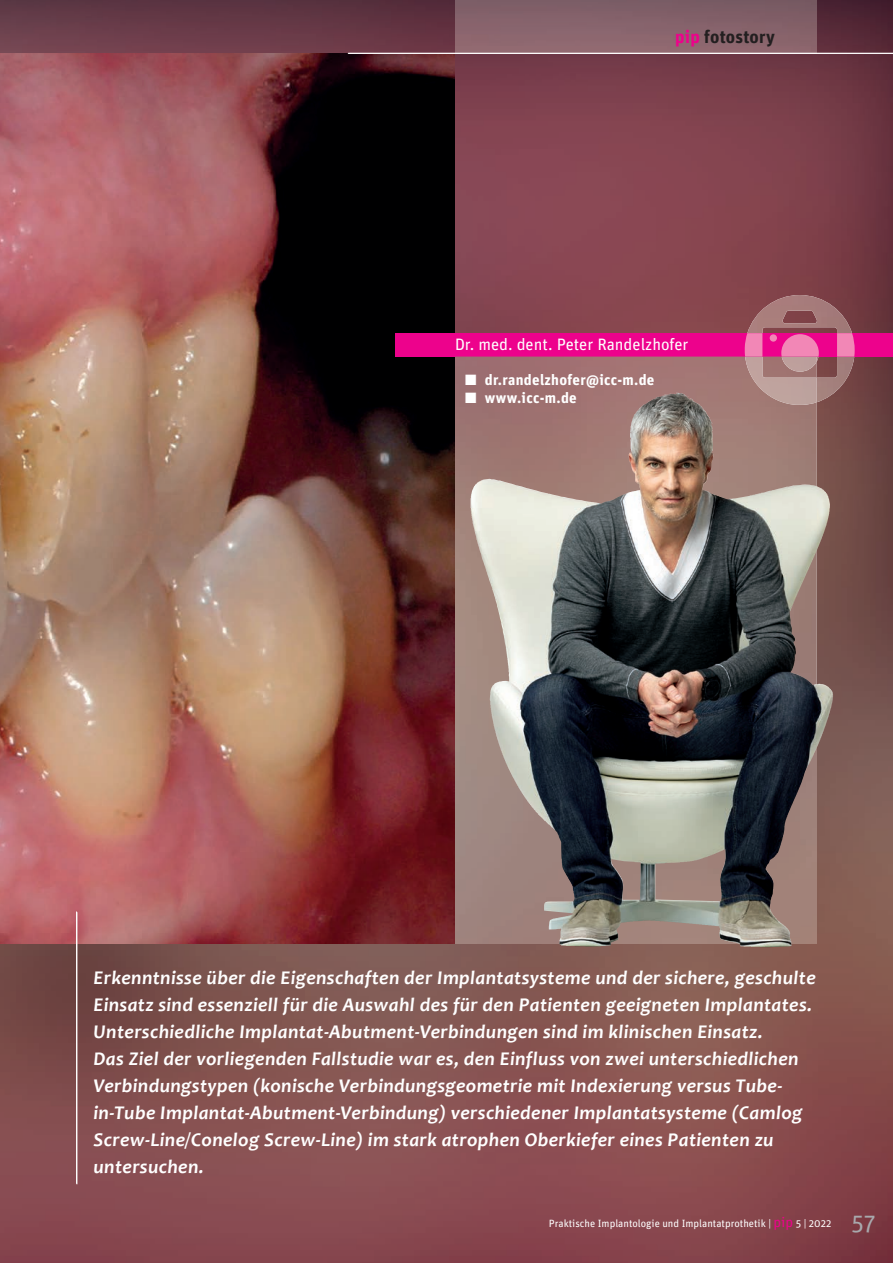
<style>
.page{position:relative;width:893px;height:1263px;background:#fff}
.page>*{position:absolute;margin:0;border:0;box-sizing:border-box;transform-origin:0 0}
.t1{font:24px "Unit OT";color:#a8a9ad}
.t2{font:italic 700 19.5px/27px "Candara";letter-spacing:.02em;color:#fff}
.t3{font:700 18px "Unit OT";letter-spacing:.01em;color:#231f20}
.t4{font:16.5px "Unit OT";color:#fff}
.t5{font:700 15px "Unit OT";letter-spacing:.02em;color:#fff}
.t6{font:10.5px "Unit OT";color:#fff}
.s1{color:#ed028c}
.s2{font-size:14.25px;color:#ed028c}
</style>
<div class="page">
<img style="left:0;top:0;width:893px;height:1263px">
<img style="left:0;top:53px;width:454px;height:890px">
<div style="left:395px;top:333px;width:498px;height:24px;background:#ed028c"></div>
<img style="left:455px;top:357px;width:361px;height:586px">
<img style="left:475px;top:393px;width:202px;height:111px">
<img style="left:747px;top:295px;width:107px;height:107px">
<svg style="left:745px;top:333px;width:110px;height:29px"></svg>
<img style="left:745px;top:357px;width:71px;height:48px">
<hr style="left:76px;top:911px;width:1px;height:273px;background:#fff">
<hr style="left:77px;top:912px;width:1px;height:272px;background:#fff">
<img style="left:455px;top:0;width:361px;height:53px">
<hr style="left:348px;top:53px;width:545px;height:1px;background:#fff">
<p class="t3" style="left:675px;top:26px;width:101px"><span class="s1">pip</span> fotostory</p>
<p class="t4" style="left:455px;top:335px;width:235px">Dr. med. dent. Peter Randelzhofer</p>
<p class="t5" style="left:465px;top:370px;width:191px">■ dr.randelzhofer@icc-m.de</p>
<p class="t5" style="left:465px;top:388px;width:113px">■ www.icc-m.de</p>
<p class="t2" style="left:94px;top:964px;width:724px">Erkenntnisse über die Eigenschaften der Implantatsysteme und der sichere, geschulte Einsatz sind essenziell für die Auswahl des für den Patienten geeigneten Implantates.<br>Unterschiedliche Implantat-Abutment-Verbindungen sind im klinischen Einsatz.<br>Das Ziel der vorliegenden Fallstudie war es, den Einfluss von zwei unterschiedlichen Verbindungstypen (konische Verbindungsgeometrie mit Indexierung versus Tube&shy;in-Tube Implantat-Abutment-Verbindung) verschiedener Implantatsysteme (Camlog Screw-Line/Conelog Screw-Line) im stark atrophen Oberkiefer eines Patienten zu untersuchen.</p>
<p class="t6" style="left:549px;top:1217px;width:284px">Praktische Implantologie und Implantatprothetik | <span class="s2">pip</span> 5 | 2022</p>
<p class="t1" style="left:851px;top:1209px;width:26px">57</p>
</div>
